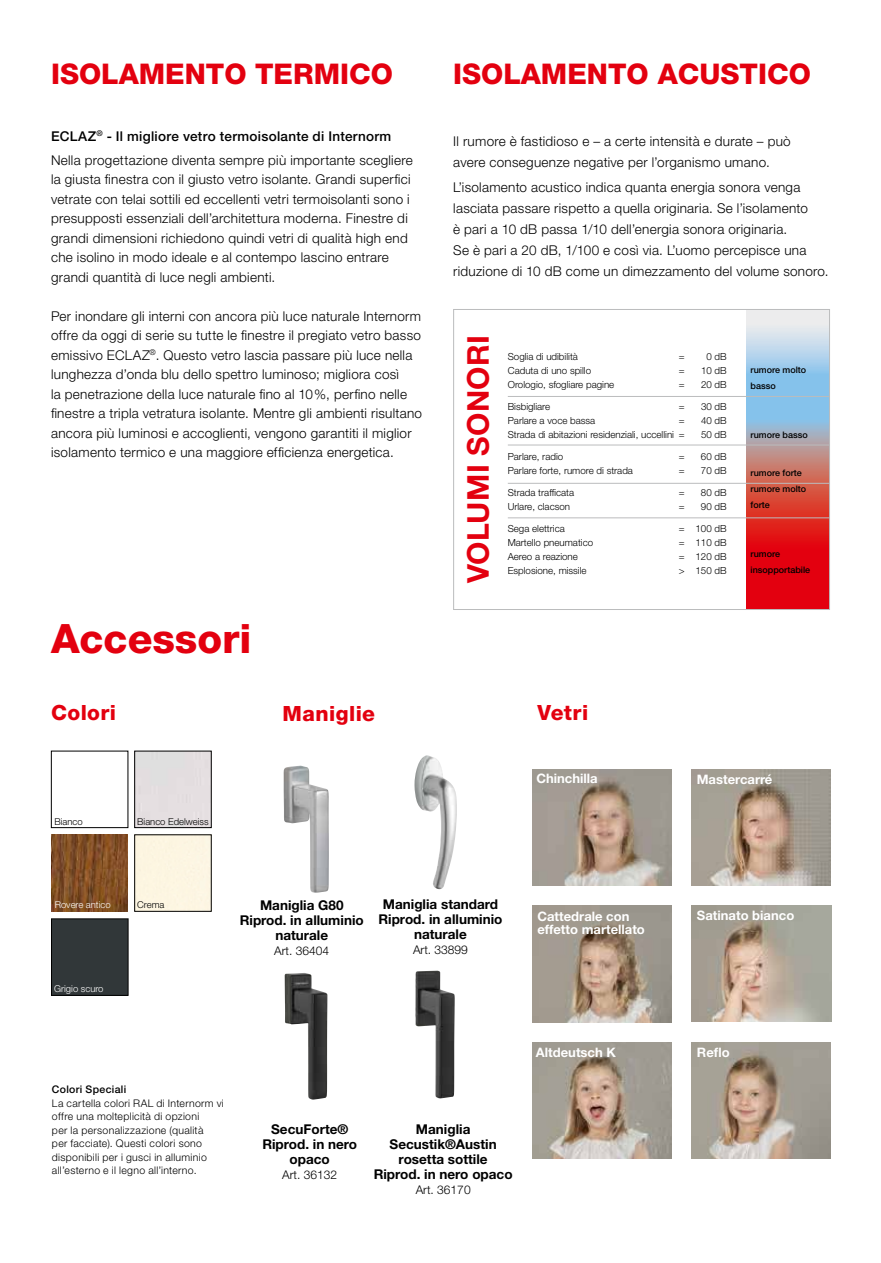
<style>
.page{position:relative;width:881px;height:1263px;background:#fff}
.page>*{position:absolute;margin:0;border:0;box-sizing:border-box;transform-origin:0 0}
.t1{font:800 40.5px "Helvetica Neue LT Pro";color:#e3000f}
.t2{font:700 30px "Helvetica Neue LT Pro";letter-spacing:.01em;color:#e3000f}
.t3{font:800 28.5px "Helvetica Neue LT Pro";color:#e3000f}
.t4{font:800 21px "Helvetica Neue LT Pro";letter-spacing:.02em;color:#e3000f}
.t5{font:300 13.5px/19.5px "Helvetica Neue LT Pro";letter-spacing:.02em;color:#000}
.t6{font:700 13.5px/15px "Helvetica Neue LT Pro";color:#000;text-align:center}
.t7{font:700 13.05px/13px "Helvetica Neue LT Pro";color:#fff}
.t8{font:300 12px "Helvetica Neue LT Pro";color:#000}
.t9{font:300 10.5px/13.5px "Helvetica Neue LT Pro";letter-spacing:.03em;color:#000}
.t10{font:500 10.5px "Helvetica Neue LT Pro";letter-spacing:.03em;color:#000}
.t11{font:300 9.75px "Helvetica Neue LT Pro";color:#000}
.t12{font:300 9.45px "Helvetica Neue LT Pro";color:#000}
.t13{font:300 9.45px "Helvetica Neue LT Pro";color:#fff}
.t14{font:500 9px/16.2px "Helvetica Neue LT Pro";color:#000}
.s1{font-weight:500}
</style>
<div class="page">
<svg style="left:745px;top:311px;width:82px;height:297px;background:#c57a85"></svg>
<div style="left:453px;top:309px;width:376px;height:301px;border:1px solid #bbbcbd"></div>
<div style="left:134px;top:751px;width:77px;height:77px;border:1px solid #000"></div>
<img style="left:51px;top:835px;width:77px;height:76px">
<div style="left:51px;top:751px;width:77px;height:77px;border:1px solid #000"></div>
<div style="left:51px;top:919px;width:77px;height:76px;background:#313739"></div>
<div style="left:51px;top:919px;width:77px;height:76px;border:1px solid #000"></div>
<img style="left:414px;top:755px;width:42px;height:134px">
<img style="left:283px;top:766px;width:45px;height:127px">
<img style="left:415px;top:971px;width:39px;height:127px">
<img style="left:284px;top:973px;width:43px;height:127px">
<img style="left:532px;top:769px;width:139px;height:116px">
<img style="left:532px;top:906px;width:139px;height:116px">
<img style="left:532px;top:1042px;width:139px;height:117px">
<img style="left:691px;top:769px;width:139px;height:116px">
<img style="left:691px;top:1042px;width:139px;height:117px">
<img style="left:691px;top:906px;width:139px;height:116px">
<hr style="left:507px;top:396px;width:322px;height:1px;background:#bbbcbd">
<hr style="left:507px;top:445px;width:322px;height:1px;background:#bbbcbd">
<hr style="left:507px;top:483px;width:322px;height:1px;background:#bbbcbd">
<hr style="left:507px;top:517px;width:322px;height:1px;background:#bbbcbd">
<h3 class="t3" style="left:51px;top:57px;width:343px">ISOLAMENTO TERMICO</h3>
<h3 class="t3" style="left:453px;top:57px;width:359px">ISOLAMENTO ACUSTICO</h3>
<p class="t5" style="left:51px;top:124px;width:363px;line-height:23.7px"><span class="s1">ECLAZ</span><sup>®</sup> <span class="s1">- Il migliore vetro termoisolante di Internorm<br></span>Nella progettazione diventa sempre più importante scegliere</p>
<p class="t5" style="left:51px;top:169px;width:361px">la giusta finestra con il giusto vetro isolante. Grandi superfici vetrate con telai sottili ed eccellenti vetri termoisolanti sono i presupposti essenziali dell’architettura moderna. Finestre di grandi dimensioni richiedono quindi vetri di qualità high end che isolino in modo ideale e al contempo lascino entrare grandi quantità di luce negli ambienti.</p>
<p class="t5" style="left:51px;top:306px;width:372px">Per inondare gli interni con ancora più luce naturale Internorm offre da oggi di serie su tutte le finestre il pregiato vetro basso emissivo ECLAZ<sup>®</sup>. Questo vetro lascia passare più luce nella lunghezza d’onda blu dello spettro luminoso; migliora così<br>la penetrazione della luce naturale fino al 10%, perfino nelle finestre a tripla vetratura isolante. Mentre gli ambienti risultano ancora più luminosi e accoglienti, vengono garantiti il miglior isolamento termico e una maggiore efficienza energetica.</p>
<h1 class="t1" style="left:51px;top:614px;width:202px">Accessori</h1>
<p class="t5" style="left:453px;top:130px;width:339px;line-height:21px">Il rumore è fastidioso e – a certe intensità e durate – può avere conseguenze negative per l’organismo umano.</p>
<p class="t5" style="left:453px;top:176px;width:377px;line-height:21px">L’isolamento acustico indica quanta energia sonora venga lasciata passare rispetto a quella originaria. Se l’isolamento<br>è pari a 10 dB passa 1/10 dell’energia sonora originaria.<br>Se è pari a 20 dB, 1/100 e così via. L’uomo percepisce una riduzione di 10 dB come un dimezzamento del volume sonoro.</p>
<h2 class="t2" style="left:459px;top:583px;width:250px;rotate:-90deg">VOLUMI SONORI</h2>
<p class="t11" style="left:507px;top:350px;width:72px">Soglia di udibilità</p>
<p class="t11" style="left:678px;top:350px;width:7px">=</p>
<p class="t11" style="left:706px;top:350px;width:22px">0 dB</p>
<p class="t11" style="left:507px;top:364px;width:85px">Caduta di uno spillo</p>
<p class="t11" style="left:678px;top:364px;width:7px">=</p>
<p class="t11" style="left:700px;top:364px;width:27px">10 dB</p>
<p class="t11" style="left:507px;top:378px;width:108px">Orologio, sfogliare pagine</p>
<p class="t11" style="left:678px;top:378px;width:7px">=</p>
<p class="t11" style="left:700px;top:378px;width:27px">20 dB</p>
<p class="t11" style="left:507px;top:400px;width:44px">Bisbigliare</p>
<p class="t11" style="left:678px;top:400px;width:7px">=</p>
<p class="t11" style="left:700px;top:400px;width:27px">30 dB</p>
<p class="t11" style="left:507px;top:414px;width:89px">Parlare a voce bassa</p>
<p class="t11" style="left:678px;top:414px;width:7px">=</p>
<p class="t11" style="left:700px;top:414px;width:27px">40 dB</p>
<p class="t11" style="left:507px;top:428px;width:178px">Strada di abitazioni residenziali, uccellini =</p>
<p class="t11" style="left:700px;top:428px;width:27px">50 dB</p>
<p class="t11" style="left:507px;top:451px;width:57px">Parlare, radio</p>
<p class="t11" style="left:678px;top:451px;width:7px">=</p>
<p class="t11" style="left:700px;top:451px;width:27px">60 dB</p>
<p class="t11" style="left:507px;top:465px;width:127px">Parlare forte, rumore di strada</p>
<p class="t11" style="left:678px;top:465px;width:7px">=</p>
<p class="t11" style="left:700px;top:465px;width:27px">70 dB</p>
<p class="t11" style="left:507px;top:487px;width:68px">Strada trafficata</p>
<p class="t11" style="left:678px;top:487px;width:7px">=</p>
<p class="t11" style="left:700px;top:487px;width:27px">80 dB</p>
<p class="t11" style="left:507px;top:501px;width:64px">Urlare, clacson</p>
<p class="t11" style="left:678px;top:501px;width:7px">=</p>
<p class="t11" style="left:700px;top:501px;width:27px">90 dB</p>
<p class="t11" style="left:507px;top:523px;width:59px">Sega elettrica</p>
<p class="t11" style="left:678px;top:523px;width:49px">= 100 dB</p>
<p class="t11" style="left:507px;top:537px;width:87px">Martello pneumatico</p>
<p class="t11" style="left:678px;top:537px;width:49px">= 110 dB</p>
<p class="t11" style="left:507px;top:551px;width:72px">Aereo a reazione</p>
<p class="t11" style="left:678px;top:551px;width:49px">= 120 dB</p>
<p class="t11" style="left:507px;top:565px;width:80px">Esplosione, missile</p>
<p class="t11" style="left:678px;top:565px;width:49px">&gt; 150 dB</p>
<p class="t14" style="left:750px;top:362px;width:57px">rumore molto basso</p>
<p class="t14" style="left:750px;top:426px;width:59px">rumore basso</p>
<p class="t14" style="left:750px;top:465px;width:57px">rumore forte rumore molto forte</p>
<p class="t14" style="left:750px;top:545px;width:61px">rumore insopportabile</p>
<h3 class="t4" style="left:51px;top:700px;width:66px">Colori</h3>
<h3 class="t4" style="left:282px;top:701px;width:94px">Maniglie</h3>
<h3 class="t4" style="left:537px;top:700px;width:52px">Vetri</h3>
<p class="t12" style="left:54px;top:816px;width:30px">Bianco</p>
<p class="t12" style="left:137px;top:816px;width:73px">Bianco Edelweiss</p>
<p class="t7" style="left:536px;top:771px;width:63px">Chinchilla</p>
<p class="t7" style="left:696px;top:772px;width:77px">Mastercarré</p>
<p class="t13" style="left:55px;top:899px;width:57px">Rovere antico</p>
<p class="t12" style="left:137px;top:899px;width:29px">Crema</p>
<p class="t13" style="left:54px;top:983px;width:51px">Grigio scuro</p>
<p class="t6" style="left:240px;top:897px;width:125px">Maniglia G80<br>Riprod. in alluminio naturale</p>
<p class="t8" style="left:274px;top:943px;width:56px">Art. 36404</p>
<p class="t6" style="left:378px;top:896px;width:125px">Maniglia standard<br>Riprod. in alluminio naturale</p>
<p class="t8" style="left:413px;top:942px;width:56px">Art. 33899</p>
<p class="t10" style="left:52px;top:1083px;width:76px">Colori Speciali</p>
<p class="t9" style="left:52px;top:1096px;width:173px">La cartella colori RAL di Internorm vi offre una molteplicità di opzioni<br>per la personalizzazione (qualità<br>per facciate). Questi colori sono disponibili per i gusci in alluminio all’esterno e il legno all’interno.</p>
<p class="t6" style="left:262px;top:1121px;width:96px">SecuForte®<br>Riprod. in nero opaco</p>
<p class="t8" style="left:282px;top:1167px;width:56px">Art. 36132</p>
<p class="t6" style="left:373px;top:1121px;width:140px">Maniglia<br>Secustik®Austin rosetta sottile<br>Riprod. in nero opaco</p>
<p class="t8" style="left:415px;top:1182px;width:56px">Art. 36170</p>
<p class="t7" style="left:537px;top:909px;width:109px">Cattedrale con effetto martellato</p>
<p class="t7" style="left:696px;top:909px;width:99px">Satinato bianco</p>
<p class="t7" style="left:535px;top:1045px;width:81px">Altdeutsch K</p>
<p class="t7" style="left:696px;top:1045px;width:34px">Reflo</p>
</div>
